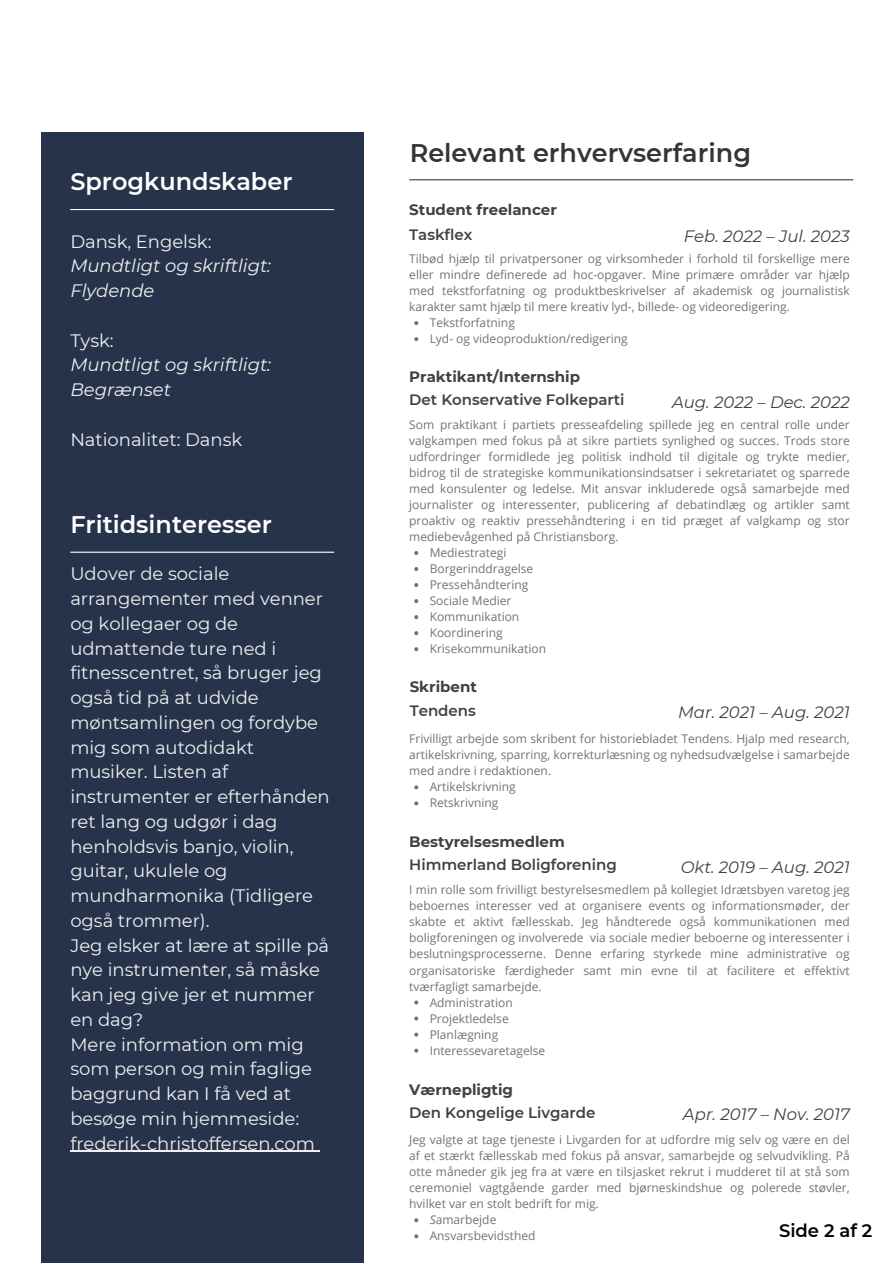
<style>
.page{position:relative;width:894px;height:1264px;background:#fff}
.page>*{position:absolute;margin:0;border:0;box-sizing:border-box;transform-origin:0 0}
.t1{font:600 25.5px "Montserrat";color:#353535}
.t2{font:600 24px "Montserrat";color:#fff}
.t3{font:18px/24.8px "Montserrat";color:#f0f0f0}
.t4{font:italic 18px/24.8px "Montserrat";color:#f0f0f0}
.t5{font:600 18px "Montserrat";color:#000}
.t6{font:italic 16.5px "Montserrat";color:#414042}
.t7{font:600 15px "Montserrat";color:#414042}
.t8{font:700 15px "Montserrat";color:#414042}
.t9{font:12px/16px "Open Sans";color:#737373;text-align:justify}
.s1{font-style:normal}
.s2{font-style:italic}
</style>
<div class="page">
<div style="left:41px;top:132px;width:322px;height:1130px;background:#26334b"></div>
<hr style="left:70px;top:209px;width:264px;height:1px;background:#fff">
<hr style="left:70px;top:551px;width:264px;height:2px;background:#fff">
<hr style="left:409px;top:179px;width:444px;height:1px;background:#414042">
<svg style="left:414px;top:1218px;width:4px;height:4px"></svg>
<svg style="left:414px;top:1234px;width:4px;height:4px"></svg>
<hr style="left:70px;top:1150px;width:245px;height:1px;background:#f0f0f0">
<svg style="left:414px;top:1000px;width:4px;height:4px"></svg>
<svg style="left:414px;top:1016px;width:4px;height:4px"></svg>
<svg style="left:414px;top:1032px;width:4px;height:4px"></svg>
<svg style="left:414px;top:1048px;width:4px;height:4px"></svg>
<svg style="left:414px;top:785px;width:4px;height:4px"></svg>
<svg style="left:414px;top:801px;width:4px;height:4px"></svg>
<svg style="left:414px;top:321px;width:4px;height:4px"></svg>
<svg style="left:414px;top:337px;width:4px;height:4px"></svg>
<svg style="left:414px;top:551px;width:4px;height:4px"></svg>
<svg style="left:414px;top:567px;width:4px;height:4px"></svg>
<svg style="left:414px;top:583px;width:4px;height:4px"></svg>
<svg style="left:414px;top:599px;width:4px;height:4px"></svg>
<svg style="left:414px;top:615px;width:4px;height:4px"></svg>
<svg style="left:414px;top:631px;width:4px;height:4px"></svg>
<svg style="left:414px;top:647px;width:4px;height:4px"></svg>
<h3 class="t2" style="left:70px;top:167px;width:223px">Sprogkundskaber</h3>
<h4 class="t4" style="left:70px;top:229px;width:202px"><span class="s1">Dansk, Engelsk:<br></span>Mundtligt og skriftligt:<br>Flydende</h4>
<h3 class="t4" style="left:70px;top:328px;width:202px"><span class="s1">Tysk:<br></span>Mundtligt og skriftligt:<br>Begrænset</h3>
<p class="t3" style="left:70px;top:427px;width:173px">Nationalitet: Dansk</p>
<p class="t2" style="left:70px;top:509px;width:203px">Fritidsinteresser</p>
<p class="t3" style="left:70px;top:561px;width:261px">Udover de sociale arrangementer med venner og kollegaer og de udmattende ture ned i fitnesscentret, så bruger jeg også tid på at udvide møntsamlingen og fordybe mig som autodidakt musiker. Listen af instrumenter er efterhånden ret lang og udgør i dag henholdsvis banjo, violin, guitar, ukulele og mundharmonika (Tidligere også trommer).<br>Jeg elsker at lære at spille på nye instrumenter, så måske kan jeg give jer et nummer en dag?<br>Mere information om mig som person og min faglige baggrund kan I få ved at besøge min hjemmeside: frederik-christoffersen.com</p>
<h1 class="t1" style="left:409px;top:137px;width:343px">Relevant erhvervserfaring</h1>
<p class="t8" style="left:409px;top:200px;width:149px">Student freelancer</p>
<h4 class="t9" style="left:409px;top:250px;width:442px">Tilbød hjælp til privatpersoner og virksomheder i forhold til forskellige mere eller mindre definerede ad hoc-opgaver. Mine primære områder var hjælp med tekstforfatning og produktbeskrivelser af akademisk og journalistisk karakter samt hjælp til mere kreativ lyd-, billede- og videoredigering.</h4>
<h4 class="t9" style="left:429px;top:314px;width:87px">Tekstforfatning</h4>
<h3 class="t9" style="left:429px;top:330px;width:199px">Lyd- og videoproduktion/redigering</h3>
<p class="t7" style="left:409px;top:225px;width:64px">Taskflex</p>
<p class="t6" style="left:683px;top:226px;width:167px">Feb. 2022 – Jul. 2023</p>
<p class="t8" style="left:409px;top:367px;width:172px">Praktikant/Internship</p>
<p class="t9" style="left:409px;top:416px;width:442px">Som praktikant i partiets presseafdeling spillede jeg en central rolle under valgkampen med fokus på at sikre partiets synlighed og succes. Trods store udfordringer formidlede jeg politisk indhold til digitale og trykte medier, bidrog til de strategiske kommunikationsindsatser i sekretariatet og sparrede med konsulenter og ledelse. Mit ansvar inkluderede også samarbejde med journalister og interessenter, publicering af debatindlæg og artikler samt proaktiv og reaktiv pressehåndtering i en tid præget af valgkamp og stor mediebevågenhed på Christiansborg.</p>
<p class="t9" style="left:429px;top:544px;width:78px">Mediestrategi</p>
<h4 class="t9" style="left:429px;top:560px;width:105px">Borgerinddragelse</h4>
<h4 class="t9" style="left:429px;top:576px;width:100px">Pressehåndtering</h4>
<h3 class="t9" style="left:429px;top:592px;width:83px">Sociale Medier</h3>
<p class="t9" style="left:429px;top:608px;width:91px">Kommunikation</p>
<p class="t9" style="left:429px;top:624px;width:75px">Koordinering</p>
<p class="t9" style="left:429px;top:640px;width:118px">Krisekommunikation</p>
<p class="t7" style="left:409px;top:391px;width:217px">Det Konservative Folkeparti</p>
<p class="t6" style="left:671px;top:391px;width:179px">Aug. 2022 – Dec. 2022</p>
<p class="t8" style="left:409px;top:677px;width:69px">Skribent</p>
<p class="t7" style="left:409px;top:701px;width:68px">Tendens</p>
<p class="t6" style="left:678px;top:702px;width:173px">Mar. 2021 – Aug. 2021</p>
<h4 class="t9" style="left:409px;top:730px;width:442px">Frivilligt arbejde som skribent for historiebladet Tendens. Hjalp med research, artikelskrivning, sparring, korrekturlæsning og nyhedsudvælgelse i samarbejde med andre i redaktionen.</h4>
<h4 class="t9" style="left:429px;top:778px;width:88px">Artikelskrivning</h4>
<h3 class="t9" style="left:429px;top:794px;width:70px">Retskrivning</h3>
<h3 class="t8" style="left:409px;top:832px;width:157px">Bestyrelsesmedlem</h3>
<p class="t9" style="left:409px;top:881px;width:442px">I min rolle som frivilligt bestyrelsesmedlem på kollegiet Idrætsbyen varetog jeg beboernes interesser ved at organisere events og informationsmøder, der skabte et aktivt fællesskab. Jeg håndterede også kommunikationen med boligforeningen og involverede via sociale medier beboerne og interessenter i beslutningsprocesserne. Denne erfaring styrkede mine administrative og organisatoriske færdigheder samt min evne til at facilitere et effektivt tværfagligt samarbejde.</p>
<p class="t9" style="left:429px;top:993px;width:84px">Administration</p>
<p class="t9" style="left:429px;top:1009px;width:81px">Projektledelse</p>
<p class="t9" style="left:429px;top:1025px;width:70px">Planlægning</p>
<p class="t9" style="left:429px;top:1041px;width:117px">Interessevaretagelse</p>
<h4 class="t7" style="left:409px;top:855px;width:209px">Himmerland Boligforening</h4>
<h4 class="t6" style="left:680px;top:856px;width:170px">Okt. 2019 – Aug. 2021</h4>
<h1 class="t8" style="left:409px;top:1080px;width:105px">Værnepligtig</h1>
<h3 class="t9" style="left:409px;top:1131px;width:442px">Jeg valgte at tage tjeneste i Livgarden for at udfordre mig selv og være en del af et stærkt fællesskab med fokus på ansvar, samarbejde og selvudvikling. På otte måneder gik jeg fra at være en tilsjasket rekrut i mudderet til at stå som ceremoniel vagtgående garder med bjørneskindshue og polerede støvler, hvilket var en stolt bedrift for mig.</h3>
<h1 class="t9" style="left:429px;top:1211px;width:68px"><span class="s2">S</span>amarbejde</h1>
<h4 class="t9" style="left:429px;top:1227px;width:107px">Ansvarsbevidsthed</h4>
<h3 class="t7" style="left:409px;top:1103px;width:188px">Den Kongelige Livgarde</h3>
<h3 class="t6" style="left:682px;top:1104px;width:168px">Apr. 2017 – Nov. 2017</h3>
<h2 class="t5" style="left:779px;top:1219px;width:95px">Side 2 af 2</h2>
</div>
